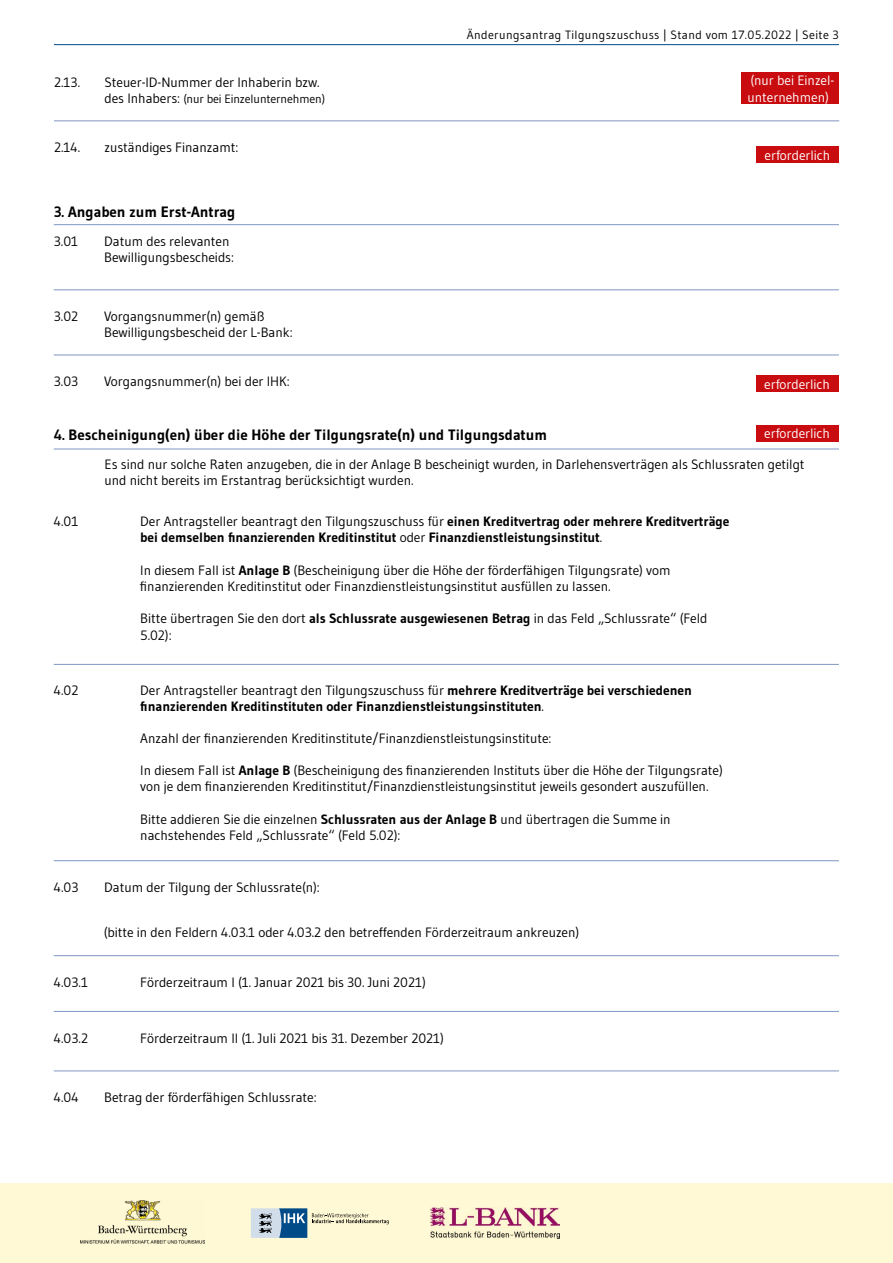
<style>
.page{position:relative;width:893px;height:1263px;background:#fff}
.page>*{position:absolute;margin:0;border:0;box-sizing:border-box;transform-origin:0 0}
.t1{font:700 15px "Gudea";color:#000}
.t2{font:13.5px/16.2px "Gudea";letter-spacing:-.005em;color:#000}
.t3{font:700 13.5px/16.2px "Gudea";letter-spacing:-.005em;color:#000}
.t4{font:13.5px/16.2px "Gudea";letter-spacing:-.005em;color:#fff}
.t5{font:12px "Gudea";letter-spacing:.03em;color:#000}
.t6{font:12px "Gudea";letter-spacing:-.01em;color:#000}
.s1{font-size:13.5px}
.s2{font-weight:400}
.s3{font-weight:700}
</style>
<div class="page">
<div style="left:0;top:1183px;width:893px;height:80px;background:#fff9d5"></div>
<hr style="left:54px;top:44px;width:785px;height:1px;background:#004b88">
<hr style="left:54px;top:224px;width:785px;height:1px;background:#7f97c2">
<hr style="left:54px;top:449px;width:785px;height:1px;background:#7f97c2">
<hr style="left:54px;top:289px;width:785px;height:1px;background:#7f97c2">
<hr style="left:54px;top:355px;width:785px;height:1px;background:#7f97c2">
<hr style="left:54px;top:664px;width:785px;height:1px;background:#7f97c2">
<div style="left:756px;top:375px;width:83px;height:17px;background:#c90c0f"></div>
<div style="left:756px;top:425px;width:83px;height:17px;background:#c90c0f"></div>
<hr style="left:54px;top:860px;width:785px;height:1px;background:#7f97c2">
<hr style="left:54px;top:1070px;width:785px;height:1px;background:#7f97c2">
<hr style="left:54px;top:955px;width:785px;height:1px;background:#7f97c2">
<hr style="left:54px;top:1011px;width:785px;height:1px;background:#7f97c2">
<hr style="left:54px;top:120px;width:785px;height:1px;background:#7f97c2">
<div style="left:756px;top:146px;width:83px;height:17px;background:#c90c0f"></div>
<div style="left:741px;top:72px;width:98px;height:32px;background:#c90c0f"></div>
<img style="left:430px;top:1208px;width:130px;height:30px">
<svg style="left:312px;top:1213px;width:77px;height:11px"></svg>
<div style="left:279px;top:1208px;width:28px;height:30px;background:#004b88"></div>
<svg style="left:251px;top:1208px;width:54px;height:30px"></svg>
<img style="left:81px;top:1200px;width:123px;height:43px">
<p class="t2" style="left:54px;top:73px;width:28px">2.13.</p>
<p class="t2" style="left:54px;top:139px;width:28px">2.14.</p>
<p class="t2" style="left:105px;top:73px;width:217px">Steuer-ID-Nummer der Inhaberin bzw.</p>
<p class="t6" style="left:105px;top:91px;width:222px"><span class="s1">des Inhabers:</span> (nur bei Einzelunternehmen)</p>
<p class="t2" style="left:105px;top:139px;width:135px">zuständiges Finanzamt:</p>
<p class="t1" style="left:54px;top:202px;width:183px">3. Angaben zum Erst-Antrag</p>
<p class="t2" style="left:54px;top:233px;width:26px">3.01</p>
<p class="t2" style="left:104px;top:233px;width:131px">Datum des relevanten<br>Bewilligungsbescheids:</p>
<p class="t5" style="left:467px;top:28px;width:374px">Änderungsantrag Tilgungszuschuss | Stand vom 17.05.2022 | Seite 3</p>
<p class="t4" style="left:747px;top:72px;width:88px">(nur bei Einzel&shy;unternehmen)</p>
<p class="t4" style="left:764px;top:147px;width:67px">erforderlich</p>
<p class="t2" style="left:104px;top:308px;width:190px">Vorgangsnummer(n) gemäß<br>Bewilligungsbescheid der L-Bank:</p>
<p class="t2" style="left:104px;top:373px;width:187px">Vorgangsnummer(n) bei der IHK:</p>
<p class="t2" style="left:54px;top:308px;width:26px">3.02</p>
<p class="t2" style="left:54px;top:373px;width:26px">3.03</p>
<p class="t4" style="left:764px;top:376px;width:67px">erforderlich</p>
<p class="t4" style="left:764px;top:425px;width:67px">erforderlich</p>
<p class="t1" style="left:54px;top:426px;width:495px">4. Bescheinigung(en) über die Höhe der Tilgungsrate(n) und Tilgungsdatum</p>
<p class="t2" style="left:54px;top:513px;width:26px">4.01</p>
<p class="t2" style="left:105px;top:456px;width:702px">Es sind nur solche Raten anzugeben, die in der Anlage B bescheinigt wurden, in Darlehensverträgen als Schlussraten getilgt und nicht bereits im Erstantrag berücksichtigt wurden.</p>
<p class="t3" style="left:140px;top:513px;width:591px"><span class="s2">Der Antragsteller beantragt den Tilgungszuschuss für</span> einen Kreditvertrag oder mehrere Kreditverträge bei demselben finanzierenden Kreditinstitut <span class="s2">oder</span> Finanzdienstleistungsinstitut<span class="s2">.</span></p>
<p class="t2" style="left:140px;top:562px;width:532px">In diesem Fall ist <span class="s3">Anlage B</span> (Bescheinigung über die Höhe der förderfähigen Tilgungsrate) vom finanzierenden Kreditinstitut oder Finanzdienstleistungsinstitut ausfüllen zu lassen.</p>
<p class="t2" style="left:140px;top:610px;width:569px">Bitte übertragen Sie den dort <span class="s3">als Schlussrate ausgewiesenen Betrag</span> in das Feld „Schlussrate“ (Feld<br>5.02):</p>
<p class="t2" style="left:54px;top:682px;width:26px">4.02</p>
<p class="t3" style="left:140px;top:682px;width:553px"><span class="s2">Der Antragsteller beantragt den Tilgungszuschuss für</span> mehrere Kreditverträge bei verschiedenen finanzierenden Kreditinstituten oder Finanzdienstleistungsinstituten<span class="s2">.</span></p>
<p class="t2" style="left:140px;top:729px;width:413px">Anzahl der finanzierenden Kreditinstitute/Finanzdienstleistungsinstitute:</p>
<p class="t2" style="left:140px;top:762px;width:584px">In diesem Fall ist <span class="s3">Anlage B</span> (Bescheinigung des finanzierenden Instituts über die Höhe der Tilgungsrate) von je dem finanzierenden Kreditinstitut/Finanzdienstleistungsinstitut jeweils gesondert auszufüllen.</p>
<p class="t2" style="left:140px;top:810px;width:532px">Bitte addieren Sie die einzelnen <span class="s3">Schlussraten aus der Anlage B</span> und übertragen die Summe in nachstehendes Feld „Schlussrate“ (Feld 5.02):</p>
<p class="t2" style="left:54px;top:878px;width:26px">4.03</p>
<p class="t2" style="left:104px;top:878px;width:217px">Datum der Tilgung der Schlussrate(n):</p>
<p class="t2" style="left:104px;top:923px;width:477px">(bitte in den Feldern 4.03.1 oder 4.03.2 den betreffenden Förderzeitraum ankreuzen)</p>
<p class="t2" style="left:54px;top:974px;width:36px">4.03.1</p>
<p class="t2" style="left:140px;top:974px;width:287px">Förderzeitraum I (1. Januar 2021 bis 30. Juni 2021)</p>
<p class="t2" style="left:54px;top:1030px;width:36px">4.03.2</p>
<p class="t2" style="left:140px;top:1030px;width:305px">Förderzeitraum II (1. Juli 2021 bis 31. Dezember 2021)</p>
<p class="t2" style="left:54px;top:1089px;width:26px">4.04</p>
<p class="t2" style="left:104px;top:1089px;width:214px">Betrag der förderfähigen Schlussrate:</p>
</div>
